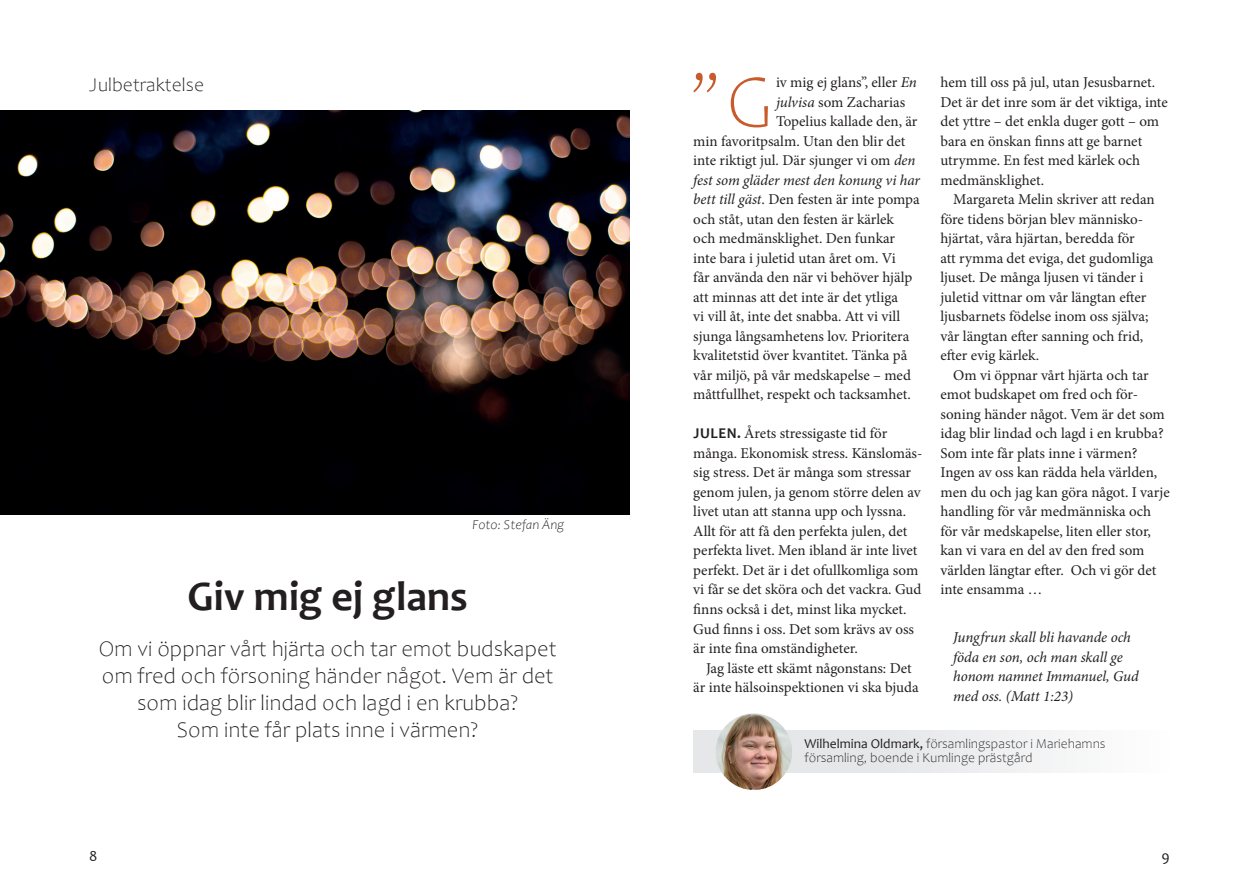
<style>
.page{position:relative;width:1259px;height:893px;background:#fff}
.page>*{position:absolute;margin:0;border:0;box-sizing:border-box;transform-origin:0 0}
.Brödtext{font:300 76.35px "Candara";color:#c95a2c}
.t1{font:700 42px "Candara";color:#231f20}
.t2{font:300 22.5px/27px "Candara";color:#231f20;text-align:center}
.Titel_på_sidan{font:300 19.5px "Candara";color:#231f20}
.Brödtext-2{font:15px/19.5px "Minion Pro";color:#231f20}
.Långt_citat{font:italic 15px/19.5px "Minion Pro";letter-spacing:-.005em;color:#231f20}
.Brödtext-3{font:italic 15px "Minion Pro";letter-spacing:-.005em;color:#231f20}
.t3{font:15px "Candara";color:#231f20}
.t4{font:300 13.5px/13.5px "Candara";color:#231f20}
.Bildtext{font:italic 300 13.5px "Candara";color:#231f20}
.s1{font-style:italic}
.s2{font-weight:400}
.s3{font-family:"Candara";font-weight:700}
</style>
<div class="page">
<svg style="left:693px;top:731px;width:365px;height:42px;fill:#e8e9ea"></svg>
<img style="left:715px;top:713px;width:77px;height:77px;border-radius:38px">
<img style="left:0;top:111px;width:629px;height:403px">
<p class="Titel_på_sidan" style="left:89px;top:73px;width:116px">Julbetraktelse</p>
<p class="Bildtext" style="left:472px;top:517px;width:93px">Foto: Stefan Äng</p>
<p class="t1" style="left:187px;top:570px;width:282px">Giv mig ej glans</p>
<p class="t2" style="left:99px;top:636px;width:459px">Om vi öppnar vårt hjärta och tar emot budskapet om fred och försoning händer något. Vem är det som idag blir lindad och lagd i en krubba?</p>
<p class="t2" style="left:177px;top:717px;width:303px">Som inte får plats inne i värmen?</p>
<p class="Brödtext" style="left:685px;top:60px;width:90px">”G</p>
<p class="Brödtext-2" style="left:776px;top:73px;width:142px">iv mig ej glans”, eller <span class="s1">En</span></p>
<p class="Brödtext-2" style="left:940px;top:73px;width:229px">hem till oss på jul, utan Jesusbarnet.<br>Det är det inre som är det viktiga, inte det yttre – det enkla duger gott – om bara en önskan finns att ge barnet utrymme. En fest med kärlek och medmänsklighet.</p>
<p class="Brödtext-2" style="left:940px;top:190px;width:216px;text-indent:13px">Margareta Melin skriver att redan före tidens början blev människo&shy;hjärtat, våra hjärtan, beredda för<br>att rymma det eviga, det gudomliga ljuset. De många ljusen vi tänder i juletid vittnar om vår längtan efter ljusbarnets födelse inom oss själva; vår längtan efter sanning och frid, efter evig kärlek.</p>
<p class="Brödtext-2" style="left:940px;top:365px;width:210px;text-indent:13px">Om vi öppnar vårt hjärta och tar emot budskapet om fred och för-</p>
<p class="Brödtext-2" style="left:940px;top:404px;width:231px">soning händer något. Vem är det som idag blir lindad och lagd i en krubba?<br>Som inte får plats inne i värmen?<br>Ingen av oss kan rädda hela världen, men du och jag kan göra något. I varje handling för vår medmänniska och för vår medskapelse, liten eller stor, kan vi vara en del av den fred som världen längtar efter. Och vi gör det inte ensamma …</p>
<p class="Långt_citat" style="left:953px;top:627px;width:187px">Jungfrun skall bli havande och föda en son, och man skall ge honom namnet Immanuel, Gud med oss. (Matt 1:23)</p>
<p class="t4" style="left:804px;top:737px;width:302px"><span class="s2">Wilhelmina Oldmark,</span> församlingspastor i Mariehamns församling, boende i Kumlinge prästgård</p>
<p class="Brödtext-2" style="left:776px;top:92px;width:131px"><span class="s1">julvisa</span> som Zacharias</p>
<p class="Brödtext-2" style="left:776px;top:112px;width:143px">Topelius kallade den, är</p>
<p class="Brödtext-2" style="left:693px;top:131px;width:214px">min favoritpsalm. Utan den blir det</p>
<p class="Brödtext-2" style="left:693px;top:151px;width:224px">inte riktigt jul. Där sjunger vi om <span class="s1">den</span></p>
<p class="Brödtext-3" style="left:693px;top:170px;width:228px">fest som gläder mest den konung vi har</p>
<p class="Brödtext-2" style="left:693px;top:190px;width:228px"><span class="s1">bett till gäst</span>. Den festen är inte pompa</p>
<p class="Brödtext-2" style="left:693px;top:209px;width:202px">och ståt, utan den festen är kärlek</p>
<p class="Brödtext-2" style="left:693px;top:229px;width:203px">och medmänsklighet. Den funkar</p>
<p class="Brödtext-2" style="left:693px;top:248px;width:204px">inte bara i juletid utan året om. Vi</p>
<p class="Brödtext-2" style="left:693px;top:268px;width:220px">får använda den när vi behöver hjälp</p>
<p class="Brödtext-2" style="left:693px;top:287px;width:206px">att minnas att det inte är det ytliga</p>
<p class="Brödtext-2" style="left:693px;top:307px;width:208px">vi vill åt, inte det snabba. Att vi vill</p>
<p class="Brödtext-2" style="left:693px;top:326px;width:217px">sjunga långsamhetens lov. Prioritera</p>
<p class="Brödtext-2" style="left:693px;top:346px;width:216px">kvalitetstid över kvantitet. Tänka på</p>
<p class="Brödtext-2" style="left:693px;top:365px;width:219px">vår miljö, på vår medskapelse – med</p>
<p class="Brödtext-2" style="left:693px;top:385px;width:219px">måttfullhet, respekt och tacksamhet.</p>
<p class="Brödtext-2" style="left:693px;top:424px;width:231px"><span class="s3">JULEN.</span> Årets stressigaste tid för många. Ekonomisk stress. Känslomäs&shy;sig stress. Det är många som stressar genom julen, ja genom större delen av livet utan att stanna upp och lyssna.<br>Allt för att få den perfekta julen, det perfekta livet. Men ibland är inte livet perfekt. Det är i det ofullkomliga som vi får se det sköra och det vackra. Gud finns också i det, minst lika mycket.<br>Gud finns i oss. Det som krävs av oss är inte fina omständigheter.</p>
<p class="Brödtext-2" style="left:693px;top:658px;width:227px;text-align:center">Jag läste ett skämt någonstans: Det<br>är inte hälsoinspektionen vi ska bjuda</p>
<p class="t3" style="left:89px;top:847px;width:10px">8</p>
<p class="t3" style="left:1161px;top:847px;width:10px">9</p>
</div>
